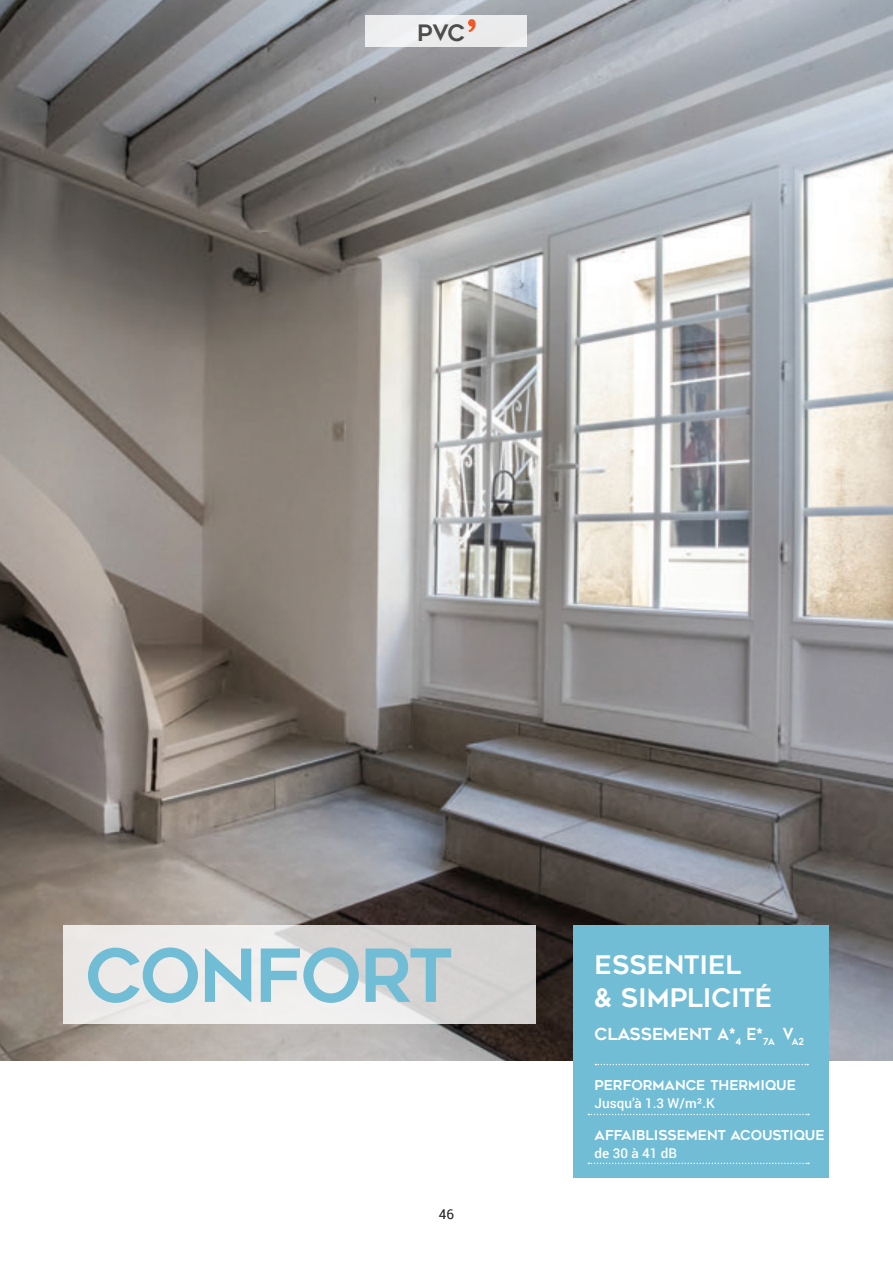
<style>
.page{position:relative;width:893px;height:1263px;background:#fff}
.page>*{position:absolute;margin:0;border:0;box-sizing:border-box;transform-origin:0 0}
.t1{font:72.9px "Geometos";letter-spacing:-.03em;color:#71bdd6}
.t2{font:25.5px/32.7px "Geometos";color:#fff}
.t3{font:22.5px "Geometos";color:#4d4b4b}
.t4{font:16.5px "Geometos";color:#fff}
.t5{font:13.5px "Geometos";color:#fff}
.t6{font:500 13.5px "Roboto";color:#fff}
.t7{font:13.5px "Roboto";color:#231f20}
</style>
<div class="page">
<img style="left:0;top:0;width:893px;height:1060px">
<div style="left:366px;top:15px;width:161px;height:32px;background:#ebeced"></div>
<div style="left:573px;top:925px;width:255px;height:253px;background:#71bdd6"></div>
<svg style="left:595px;top:1064px;width:213px;height:1px"></svg>
<svg style="left:64px;top:925px;width:472px;height:99px;background:#e4e2e1"></svg>
<svg style="left:588px;top:1114px;width:221px;height:1px"></svg>
<svg style="left:588px;top:1162px;width:221px;height:2px"></svg>
<svg style="left:468px;top:19px;width:8px;height:13px"></svg>
<h3 class="t3" style="left:417px;top:20px;width:49px">PVC</h3>
<h1 class="t1" style="left:85px;top:934px;width:369px">CONFORT</h1>
<p class="t7" style="left:439px;top:1208px;width:17px">46</p>
<h2 class="t2" style="left:595px;top:949px;width:179px">ESSENTIEL<br>&amp; SIMPLICITÉ</h2>
<p class="t4" style="left:595px;top:1025px;width:211px">CLASSEMENT A*<sub>4</sub> E*<sub>7A</sub> V<sub>A2</sub></p>
<p class="t5" style="left:595px;top:1077px;width:203px">PERFORMANCE THERMIQUE</p>
<p class="t6" style="left:595px;top:1097px;width:122px">Jusqu’à 1.3 W/m².K</p>
<p class="t5" style="left:595px;top:1127px;width:232px">AFFAIBLISSEMENT ACOUSTIQUE</p>
<p class="t6" style="left:595px;top:1147px;width:84px">de 30 à 41 dB</p>
</div>
